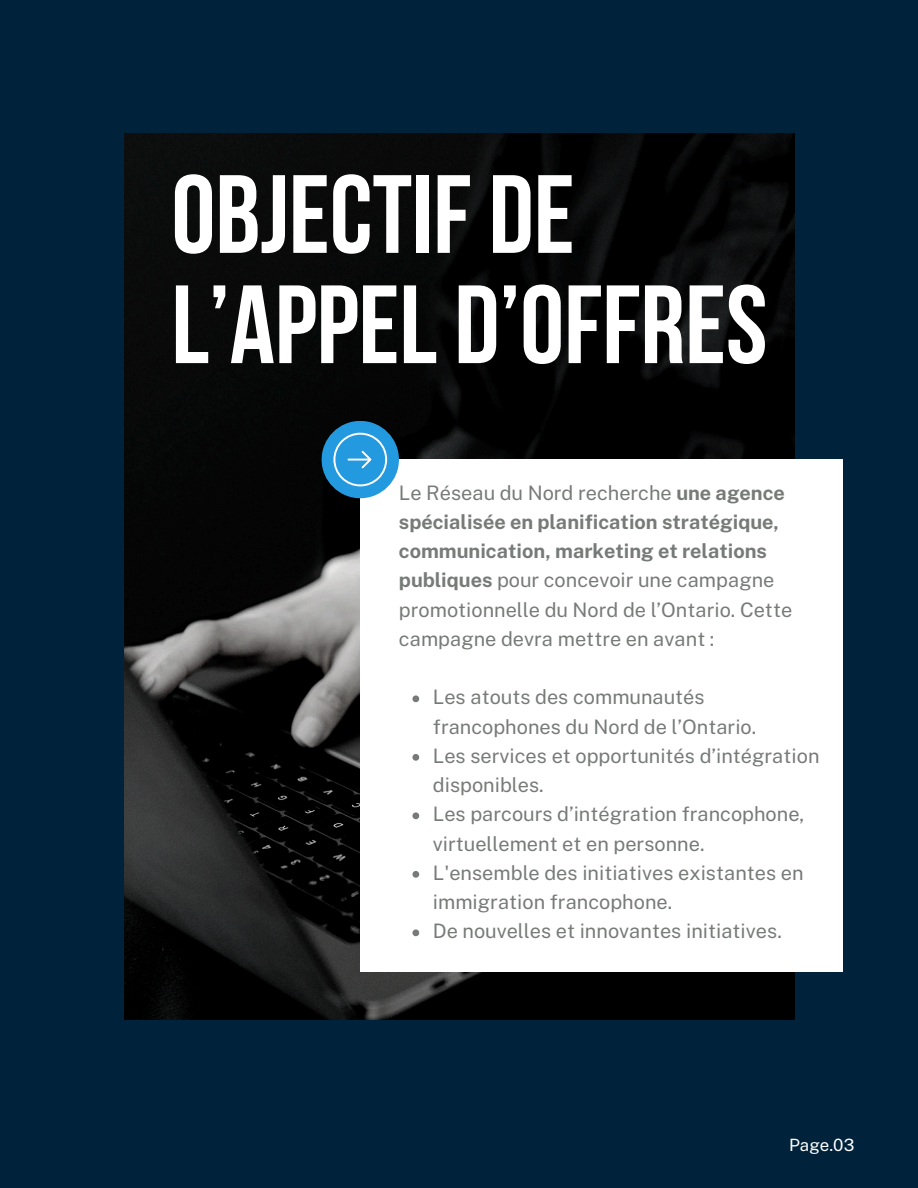
<style>
.page{position:relative;width:918px;height:1188px;background:#00223a}
.page>*{position:absolute;margin:0;border:0;box-sizing:border-box;transform-origin:0 0}
.t1{font:700 111px/110.2px "Bebas Neue";color:#fff}
.t2{font:19.95px/29.2px "Public Sans";color:#777b78}
.t3{font:16.95px "Public Sans";color:#fff}
.s1{font-weight:700}
</style>
<div class="page">
<img style="left:124px;top:133px;width:671px;height:887px">
<div style="left:360px;top:460px;width:482px;height:512px;background:#fff"></div>
<svg style="left:412px;top:695px;width:7px;height:7px"></svg>
<svg style="left:412px;top:754px;width:7px;height:7px"></svg>
<svg style="left:412px;top:812px;width:7px;height:7px"></svg>
<svg style="left:412px;top:871px;width:7px;height:7px"></svg>
<svg style="left:412px;top:929px;width:7px;height:7px"></svg>
<div style="left:322px;top:421px;width:77px;height:77px;background:#239adf;border-radius:50%"></div>
<svg style="left:333px;top:432px;width:55px;height:55px"></svg>
<p class="t1" style="left:171px;top:170px;width:598px">OBJECTIF DE<br>L’APPEL D’OFFRES</p>
<h1 class="t2" style="left:399px;top:478px;width:395px">Le Réseau du Nord recherche <span class="s1">une agence spécialisée en planification stratégique, communication, marketing et relations publiques</span> pour concevoir une campagne promotionnelle du Nord de l’Ontario. Cette campagne devra mettre en avant :</h1>
<p class="t2" style="left:433px;top:683px;width:325px">Les atouts des communautés francophones du Nord de l’Ontario.</p>
<h2 class="t2" style="left:433px;top:741px;width:388px">Les services et opportunités d’intégration disponibles.</h2>
<p class="t2" style="left:433px;top:800px;width:373px">Les parcours d’intégration francophone, virtuellement et en personne.</p>
<p class="t2" style="left:433px;top:858px;width:372px">L'ensemble des initiatives existantes en immigration francophone.</p>
<p class="t2" style="left:433px;top:917px;width:350px">De nouvelles et innovantes initiatives.</p>
<p class="t3" style="left:789px;top:1135px;width:67px">Page.03</p>
</div>
